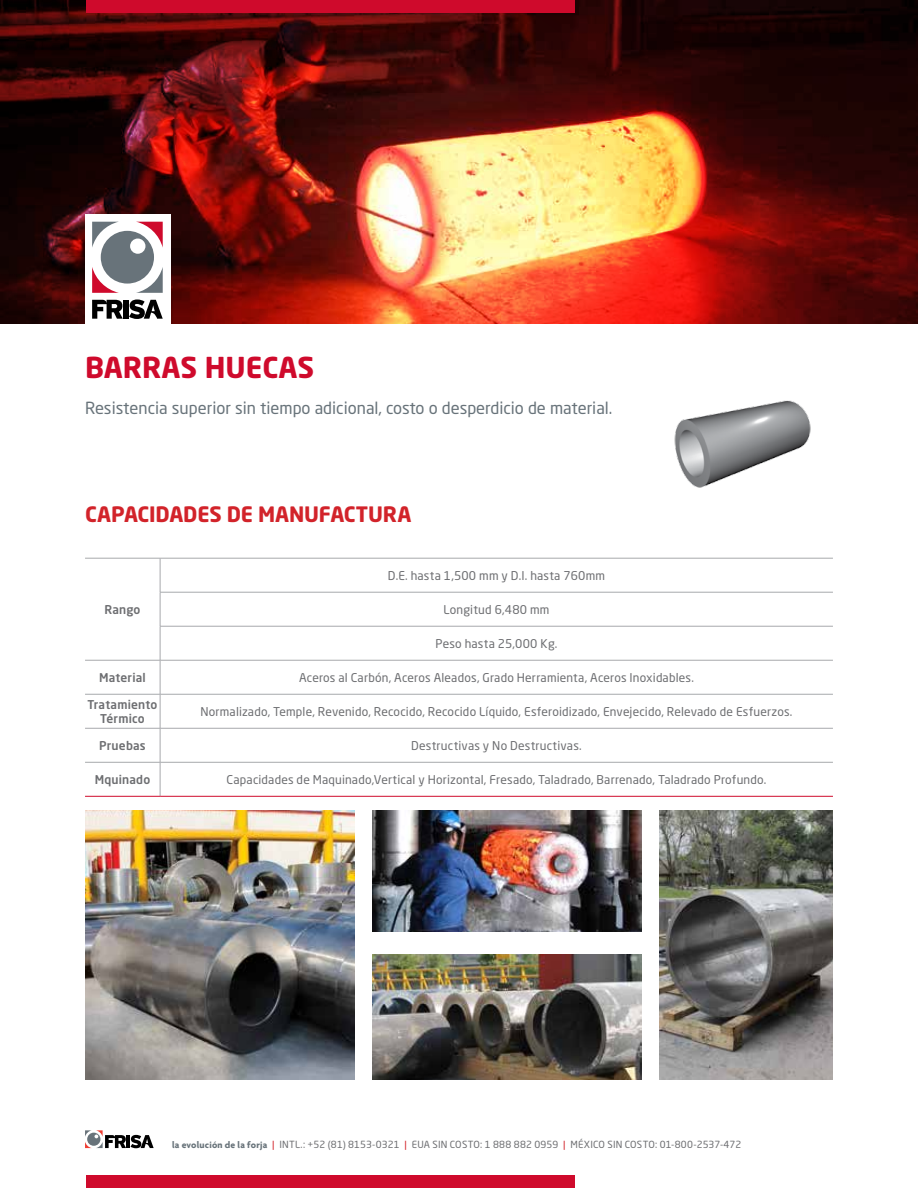
<style>
.page{position:relative;width:918px;height:1188px;background:#fff}
.page>*{position:absolute;margin:0;border:0;box-sizing:border-box;transform-origin:0 0}
.t1{font:700 28.5px "Neo Sans Std";color:#cf0a2c}
.t2{font:700 21px "Neo Sans Std";letter-spacing:-.01em;color:#d2232a}
.t3{font:16.5px "Neo Sans Std";color:#68737a}
.t4{font:12px "Neo Sans Std";letter-spacing:.015em;color:#6d6e71}
.t5{font:500 12px/14.4px "Neo Sans Std";letter-spacing:.015em;color:#6d6e71;text-align:center}
.t6{font:9.75px "Neo Sans Std";letter-spacing:.02em;color:#6d6e71}
.s1{font-family:"Agenda";font-weight:700;color:#68737a}
.s2{color:#d2232a}
</style>
<div class="page">
<svg style="left:0;top:0;width:918px;height:324px;background:#712d1d"></svg>
<div style="left:86px;top:1175px;width:489px;height:13px;background:#cf0a2c"></div>
<div style="left:85px;top:214px;width:85px;height:112px;background:#fff"></div>
<div style="left:123px;top:300px;width:6px;height:19px;background:#000"></div>
<svg style="left:92px;top:300px;width:31px;height:19px"></svg>
<svg style="left:129px;top:299px;width:34px;height:20px"></svg>
<svg style="left:92px;top:222px;width:71px;height:71px"></svg>
<div style="left:86px;top:0;width:489px;height:13px;background:#cf0a2c"></div>
<img style="left:372px;top:810px;width:269px;height:122px">
<img style="left:85px;top:810px;width:269px;height:270px">
<img style="left:659px;top:810px;width:174px;height:270px">
<img style="left:372px;top:954px;width:269px;height:126px">
<hr style="left:160px;top:558px;width:1px;height:34px;background:#a7a9ac">
<hr style="left:160px;top:592px;width:1px;height:34px;background:#a7a9ac">
<hr style="left:160px;top:626px;width:1px;height:34px;background:#a7a9ac">
<hr style="left:160px;top:660px;width:1px;height:34px;background:#a7a9ac">
<hr style="left:160px;top:694px;width:1px;height:34px;background:#a7a9ac">
<hr style="left:160px;top:728px;width:1px;height:34px;background:#a7a9ac">
<hr style="left:160px;top:762px;width:1px;height:34px;background:#a7a9ac">
<hr style="left:160px;top:592px;width:673px;height:1px;background:#a7a9ac">
<hr style="left:160px;top:626px;width:673px;height:1px;background:#a7a9ac">
<hr style="left:85px;top:660px;width:75px;height:1px;background:#a7a9ac">
<hr style="left:160px;top:660px;width:673px;height:1px;background:#a7a9ac">
<hr style="left:85px;top:694px;width:75px;height:1px;background:#a7a9ac">
<hr style="left:160px;top:694px;width:673px;height:1px;background:#a7a9ac">
<hr style="left:85px;top:728px;width:75px;height:1px;background:#a7a9ac">
<hr style="left:160px;top:728px;width:673px;height:1px;background:#a7a9ac">
<hr style="left:85px;top:762px;width:75px;height:1px;background:#a7a9ac">
<hr style="left:160px;top:762px;width:673px;height:1px;background:#a7a9ac">
<hr style="left:85px;top:558px;width:75px;height:1px;background:#a7a9ac">
<hr style="left:160px;top:558px;width:673px;height:1px;background:#a7a9ac">
<hr style="left:85px;top:796px;width:75px;height:1px;background:#cf0a2c">
<hr style="left:160px;top:796px;width:673px;height:1px;background:#cf0a2c">
<svg style="left:85px;top:1130px;width:69px;height:18px"></svg>
<img style="left:674px;top:400px;width:137px;height:88px">
<h1 class="t1" style="left:85px;top:349px;width:231px">BARRAS HUECAS</h1>
<h3 class="t3" style="left:85px;top:398px;width:529px">Resistencia superior sin tiempo adicional, costo o desperdicio de material.</h3>
<h2 class="t2" style="left:85px;top:501px;width:328px">CAPACIDADES DE MANUFACTURA</h2>
<p class="t5" style="left:104px;top:602px;width:38px">Rango</p>
<p class="t4" style="left:388px;top:568px;width:219px">D.E. hasta 1,500 mm y D.I. hasta 760mm</p>
<p class="t4" style="left:443px;top:602px;width:108px">Longitud 6,480 mm</p>
<p class="t4" style="left:436px;top:636px;width:124px">Peso hasta 25,000 Kg.</p>
<p class="t5" style="left:99px;top:670px;width:48px">Material</p>
<p class="t4" style="left:299px;top:670px;width:396px">Aceros al Carbón, Aceros Aleados, Grado Herramienta, Aceros Inoxidables.</p>
<p class="t5" style="left:88px;top:697px;width:71px">Tratamiento<br>Térmico</p>
<p class="t4" style="left:200px;top:704px;width:594px">Normalizado, Temple, Revenido, Recocido, Recocido Líquido, Esferoidizado, Envejecido, Relevado de Esfuerzos.</p>
<p class="t5" style="left:99px;top:738px;width:48px">Pruebas</p>
<p class="t4" style="left:411px;top:738px;width:172px">Destructivas y No Destructivas.</p>
<p class="t5" style="left:95px;top:772px;width:57px">Mquinado</p>
<p class="t4" style="left:227px;top:772px;width:541px">Capacidades de Maquinado,Vertical y Horizontal, Fresado, Taladrado, Barrenado, Taladrado Profundo.</p>
<p class="t6" style="left:172px;top:1139px;width:571px"><span class="s1">la evolución de la forja</span> <span class="s2">|</span> INTL.: +52 (81) 8153-0321 <span class="s2">|</span> EUA SIN COSTO: 1 888 882 0959 <span class="s2">|</span> MÉXICO SIN COSTO: 01-800-2537-472</p>
</div>
